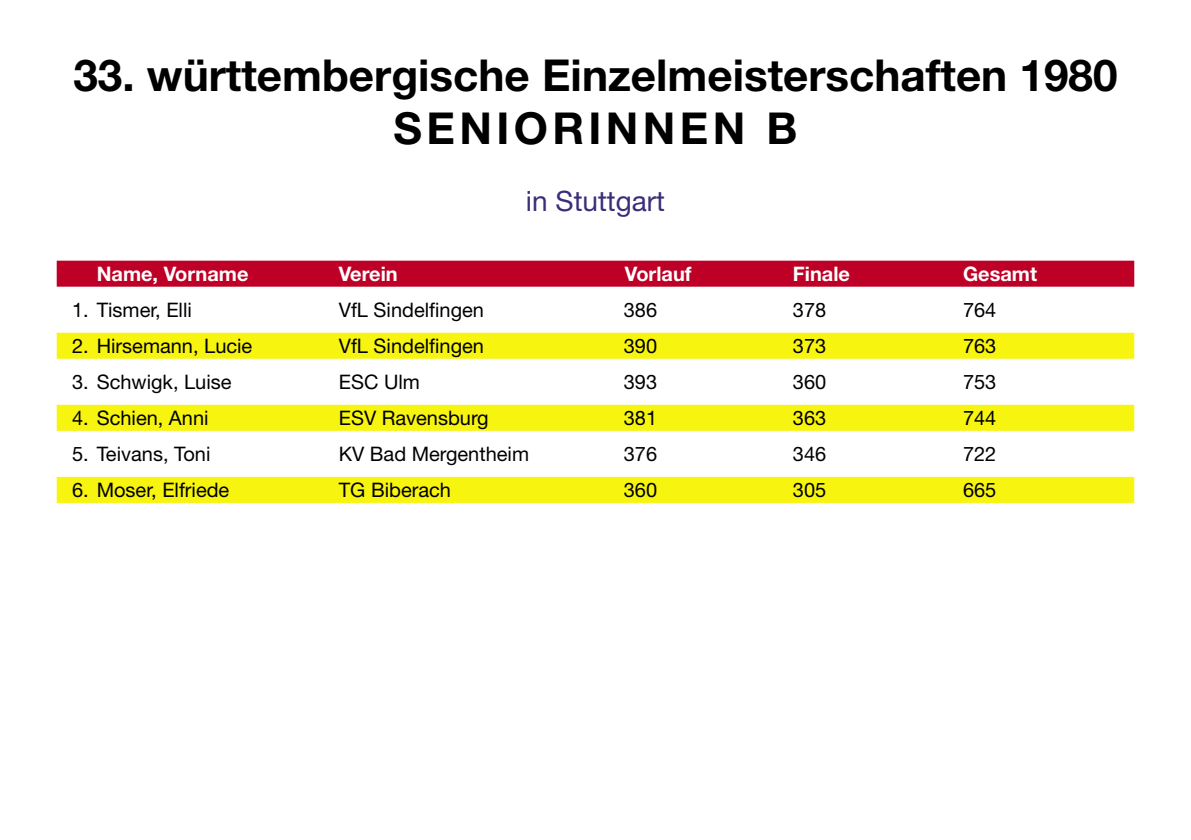
<style>
.page{position:relative;width:1191px;height:840px;background:#fff}
.page>*{position:absolute;margin:0;border:0;box-sizing:border-box;transform-origin:0 0}
.t1{font:700 44px "Helvetica Neue";color:#000}
.t2{font:700 44px "Helvetica Neue";letter-spacing:.1em;color:#000}
.t3{font:28px "Helvetica Neue";color:#392e7a}
.Head_2_20{font:20px "Helvetica Neue";color:#000}
.Head{font:700 20px "Helvetica Neue";color:#fff}
</style>
<div class="page">
<div style="left:57px;top:260px;width:1077px;height:26px;background:#be0027"></div>
<div style="left:57px;top:332px;width:1077px;height:26px;background:#f7f410"></div>
<div style="left:57px;top:404px;width:1077px;height:26px;background:#f7f410"></div>
<div style="left:57px;top:476px;width:1077px;height:26px;background:#f7f410"></div>
<p class="t1" style="left:73px;top:48px;width:1045px">33. württembergische Einzelmeisterschaften 1980</p>
<p class="t2" style="left:393px;top:101px;width:405px">SENIORINNEN B</p>
<p class="t3" style="left:526px;top:184px;width:140px">in Stuttgart</p>
<p class="Head" style="left:97px;top:261px;width:153px">Name, Vorname</p>
<p class="Head" style="left:339px;top:261px;width:60px">Verein</p>
<p class="Head" style="left:625px;top:261px;width:68px">Vorlauf</p>
<p class="Head" style="left:793px;top:261px;width:59px">Finale</p>
<p class="Head" style="left:963px;top:261px;width:76px">Gesamt</p>
<p class="Head_2_20" style="left:72px;top:298px;width:121px">1. Tismer, Elli</p>
<p class="Head_2_20" style="left:339px;top:298px;width:147px">VfL Sindelfingen</p>
<p class="Head_2_20" style="left:624px;top:298px;width:35px">386</p>
<p class="Head_2_20" style="left:793px;top:298px;width:35px">378</p>
<p class="Head_2_20" style="left:963px;top:298px;width:35px">764</p>
<p class="Head_2_20" style="left:72px;top:334px;width:182px">2. Hirsemann, Lucie</p>
<p class="Head_2_20" style="left:339px;top:334px;width:147px">VfL Sindelfingen</p>
<p class="Head_2_20" style="left:624px;top:334px;width:35px">390</p>
<p class="Head_2_20" style="left:793px;top:334px;width:35px">373</p>
<p class="Head_2_20" style="left:963px;top:334px;width:35px">763</p>
<p class="Head_2_20" style="left:72px;top:370px;width:161px">3. Schwigk, Luise</p>
<p class="Head_2_20" style="left:339px;top:370px;width:83px">ESC Ulm</p>
<p class="Head_2_20" style="left:624px;top:370px;width:35px">393</p>
<p class="Head_2_20" style="left:793px;top:370px;width:35px">360</p>
<p class="Head_2_20" style="left:963px;top:370px;width:35px">753</p>
<p class="Head_2_20" style="left:72px;top:406px;width:138px">4. Schien, Anni</p>
<p class="Head_2_20" style="left:339px;top:406px;width:151px">ESV Ravensburg</p>
<p class="Head_2_20" style="left:624px;top:406px;width:35px">381</p>
<p class="Head_2_20" style="left:793px;top:406px;width:35px">363</p>
<p class="Head_2_20" style="left:963px;top:406px;width:35px">744</p>
<p class="Head_2_20" style="left:72px;top:442px;width:140px">5. Teivans, Toni</p>
<p class="Head_2_20" style="left:339px;top:442px;width:192px">KV Bad Mergentheim</p>
<p class="Head_2_20" style="left:624px;top:442px;width:35px">376</p>
<p class="Head_2_20" style="left:793px;top:442px;width:35px">346</p>
<p class="Head_2_20" style="left:963px;top:442px;width:35px">722</p>
<p class="Head_2_20" style="left:72px;top:478px;width:159px">6. Moser, Elfriede</p>
<p class="Head_2_20" style="left:339px;top:478px;width:114px">TG Biberach</p>
<p class="Head_2_20" style="left:624px;top:478px;width:35px">360</p>
<p class="Head_2_20" style="left:793px;top:478px;width:35px">305</p>
<p class="Head_2_20" style="left:963px;top:478px;width:35px">665</p>
</div>
